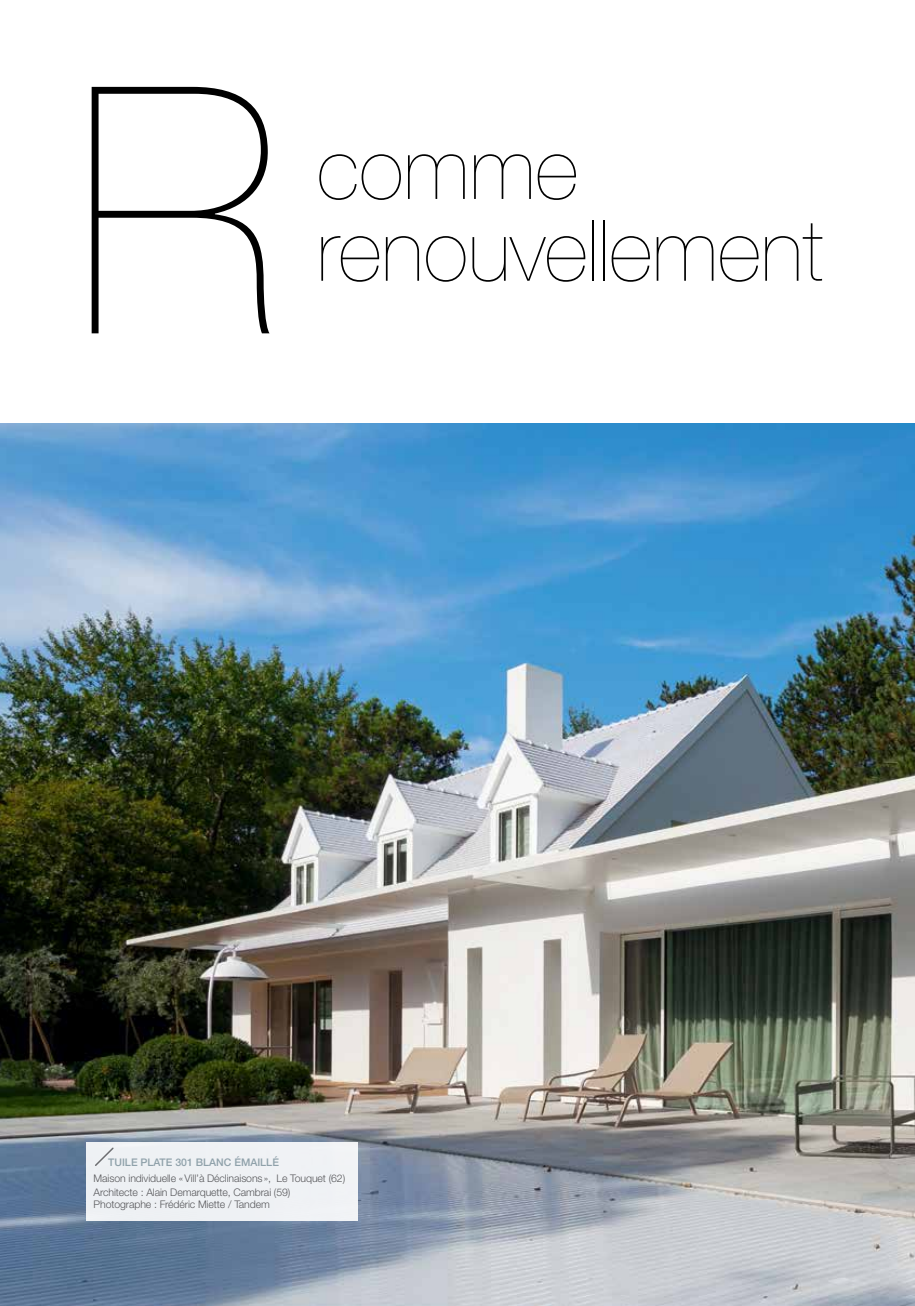
<style>
.page{position:relative;width:915px;height:1306px;background:#fff}
.page>*{position:absolute;margin:0;border:0;box-sizing:border-box;transform-origin:0 0}
.t1{font:200 345px "Helvetica Neue LT Std";color:#000}
.t2{font:200 84.9px/81.8px "Helvetica Neue LT Std";color:#000}
.t3{font:300 10.5px/14.1px "Helvetica Neue LT Std";letter-spacing:-.01em;color:#58585b}
.t4{font:500 10.5px "Helvetica Neue LT Std";color:#8fa1aa}
</style>
<div class="page">
<img style="left:0;top:423px;width:914px;height:882px">
<div style="left:85px;top:1141px;width:272px;height:79px;background:#eff1f4"></div>
<svg style="left:95px;top:1147px;width:19px;height:19px"></svg>
<h1 class="t1" style="left:73px;top:12px;width:212px">R</h1>
<h2 class="t2" style="left:316px;top:128px;width:508px">comme renouvellement</h2>
<p class="t4" style="left:108px;top:1155px;width:172px">TUILE PLATE 301 BLANC ÉMAILLÉ</p>
<p class="t3" style="left:94px;top:1171px;width:253px">Maison individuelle «Vill’à Déclinaisons», Le Touquet (62)<br>Architecte : Alain Demarquette, Cambrai (59)</p>
<p class="t3" style="left:94px;top:1197px;width:178px">Photographe : Frédéric Miette / Tandem</p>
</div>
